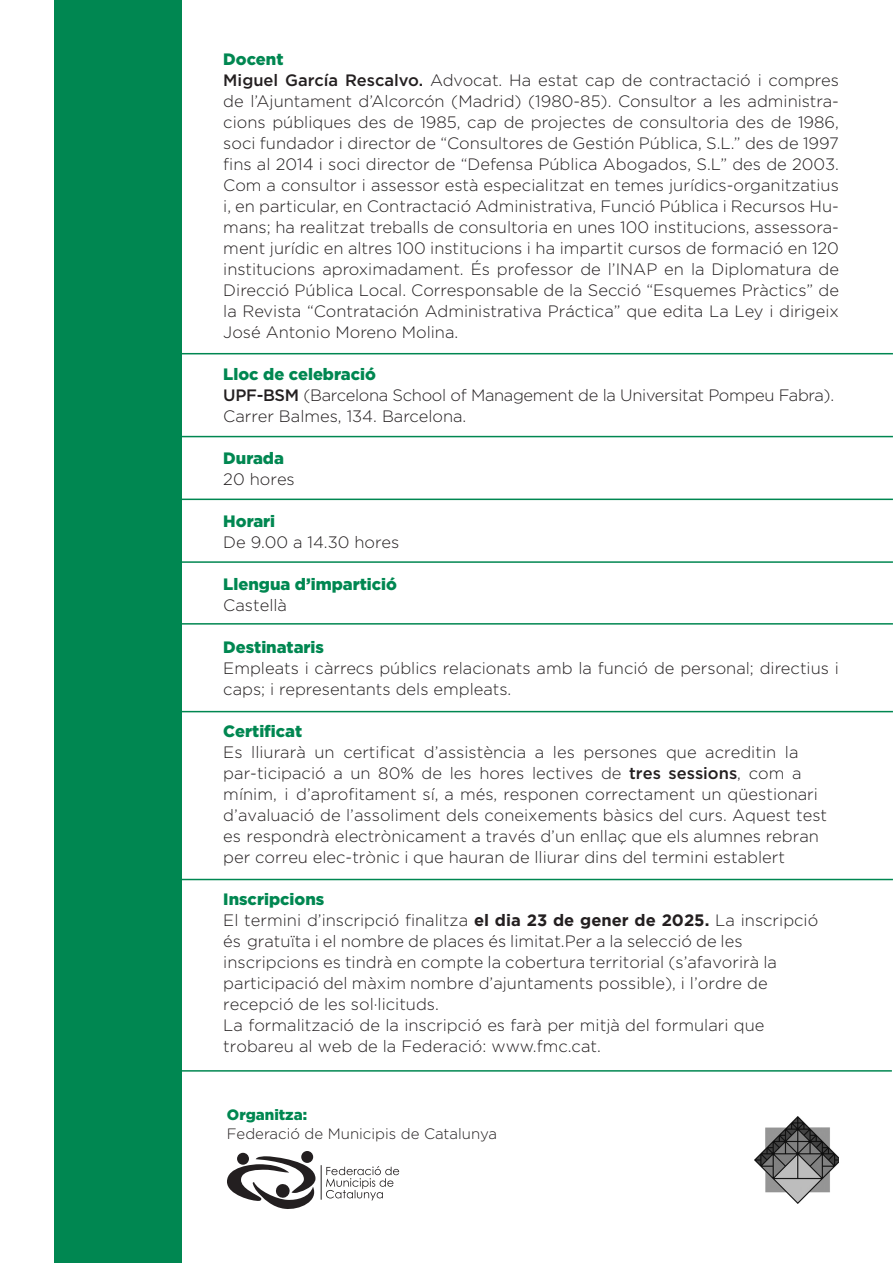
<style>
.page{position:relative;width:893px;height:1263px;background:#fff}
.page>*{position:absolute;margin:0;border:0;box-sizing:border-box;transform-origin:0 0}
.t1{font:300 16.5px/21px "Gotham";color:#231f20}
.t2{font:300 16.5px/21px "Gotham";letter-spacing:-.02em;color:#231f20}
.t3{font:900 16.5px/20.4px "Gotham";color:#008751}
.t4{font:300 15px "Gotham";color:#231f20}
.t5{font:900 15px "Gotham";color:#008751}
.s1{font-weight:500}
.s2{font-style:inherit}
.s3{font-weight:300;color:#231f20}
.s4{font-weight:900;color:#008751}
.s5{font-weight:700}
</style>
<div class="page">
<div style="left:54px;top:0;width:127px;height:1263px;background:#008751"></div>
<hr style="left:170px;top:1070px;width:722px;height:1px;background:#008751">
<hr style="left:171px;top:879px;width:722px;height:1px;background:#008751">
<hr style="left:171px;top:623px;width:722px;height:2px;background:#008751">
<hr style="left:171px;top:711px;width:722px;height:1px;background:#008751">
<hr style="left:171px;top:561px;width:722px;height:2px;background:#008751">
<hr style="left:171px;top:499px;width:722px;height:1px;background:#008751">
<hr style="left:171px;top:436px;width:722px;height:1px;background:#008751">
<hr style="left:171px;top:353px;width:722px;height:1px;background:#008751">
<img style="left:754px;top:1117px;width:85px;height:87px">
<svg style="left:326px;top:1166px;width:73px;height:34px"></svg>
<svg style="left:237px;top:1153px;width:12px;height:12px"></svg>
<div style="left:301px;top:1151px;width:12px;height:12px;background:#231f20;border-radius:50%"></div>
<svg style="left:227px;top:1156px;width:89px;height:53px"></svg>
<hr style="left:321px;top:1165px;width:1px;height:35px;background:#231f20">
<p class="t3" style="left:223px;top:49px;width:62px">Docent</p>
<p class="t1" style="left:223px;top:69px;width:617px;text-align:justify"><span class="s1">Miguel García Rescalvo.</span> Advocat. Ha estat cap de contractació i compres de l’Ajuntament d’Alcorcón (Madrid) (1980-85). Consultor a les administra&shy;cions públiques des de 1985, cap de projectes de consultoria des de 1986, soci fundador i director de “Consultores de Gestión Pública, S.L.” des de 1997 fins al 2014 i soci director de “Defensa Pública Abogados, S.L” des de 2003.<br>Com a consultor i assessor està especialitzat en temes jurídics-organitzatius i, en particular, en Contractació Administrativa, Funció Pública i Recursos Hu&shy;mans; ha realitzat treballs de consultoria en unes 100 institucions, assessora&shy;ment jurídic en altres 100 institucions i ha impartit cursos de formació en 120 institucions aproximadament. És professor de l’INAP en la Diplomatura de Direcció Pública Local. Corresponsable de la Secció “Esquemes Pràctics” de la Revista “Contratación Administrativa Práctica” que edita La Ley i dirigeix José Antonio Moreno Molina.</p>
<p class="t3" style="left:223px;top:364px;width:154px">Lloc de celebració</p>
<p class="t2" style="left:223px;top:385px;width:612px"><span class="s1">UPF-BSM</span> (Barcelona School of Management de la Universitat Pompeu Fabra).<br>Carrer Balmes, 134. Barcelona.</p>
<p class="t3" style="left:223px;top:448px;width:62px">Durada</p>
<p class="t1" style="left:223px;top:469px;width:73px">2<span class="s2">0</span> hores</p>
<p class="t3" style="left:223px;top:511px;width:53px">Horari</p>
<p class="t1" style="left:223px;top:532px;width:177px">De 9.00 a 14.30 hores</p>
<p class="t3" style="left:223px;top:574px;width:175px">Llengua d’impartició<br><span class="s3">Ca</span><span class="s3">stel</span><span class="s3">là</span></p>
<p class="t3" style="left:223px;top:637px;width:102px">Destinataris</p>
<p class="t1" style="left:223px;top:657px;width:617px">Empleats i càrrecs públics relacionats amb la funció de personal; directius i caps; i representants dels empleats.</p>
<p class="t1" style="left:223px;top:720px;width:605px"><span class="s4">Certificat<br></span>Es lliurarà un certificat d’assistència a les persones que acreditin la par-ticipació a un 80% de les hores lectives de <span class="s1">tres session</span><span class="s1">s</span>, com a mínim, i d’aprofitament sí, a més, responen correctament un qüestionari d’avaluació de l’assoliment dels coneixements bàsics del curs. Aquest test es respondrà electrònicament a través d’un enllaç que els alumnes rebran per correu elec-trònic i que hauran de lliurar dins del termini establert</p>
<p class="t1" style="left:223px;top:889px;width:596px"><span class="s4">Inscripcions<br></span>El termini d’inscripció finalitza <span class="s5">el dia 23 de gener de 2025.</span> La inscripció és gratuïta i el nombre de places és limitat.Per a la selecció de les inscripcions es tindrà en compte la cobertura territorial (s’afavorirà la participació del màxim nombre d’ajuntaments possible), i l’ordre de recepció de les sol·licituds.<br>La formalització de la inscripció es farà per mitjà del formulari que trobareu al web de la Federació: www.fmc.cat.</p>
<p class="t5" style="left:227px;top:1106px;width:82px">Organitza:</p>
<p class="t4" style="left:227px;top:1125px;width:272px">Federació de Municipis de Catalunya</p>
</div>
